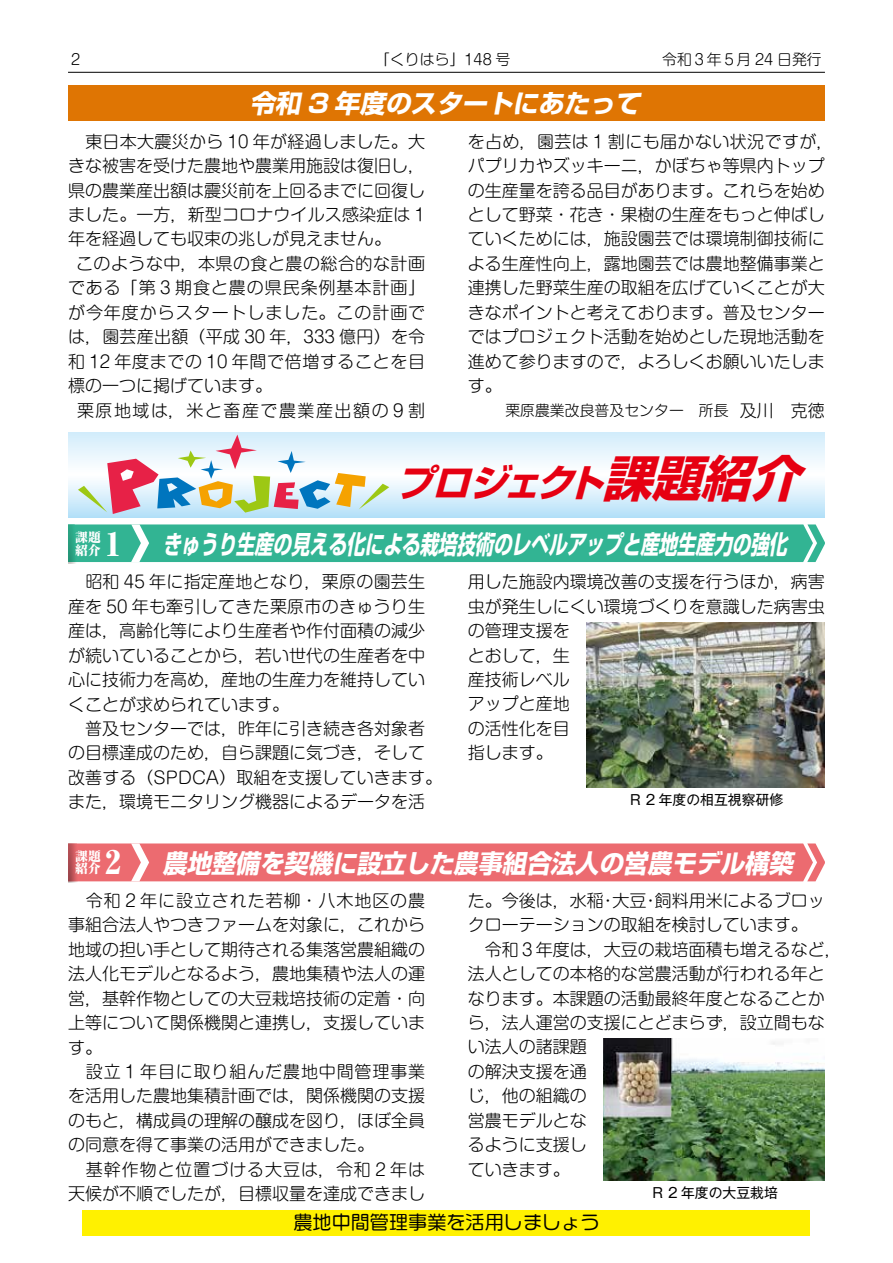
<style>
.page{position:relative;width:893px;height:1263px;background:#fff}
.page>*{position:absolute;margin:0;border:0;box-sizing:border-box;transform-origin:0 0}
.t1{font:italic 37.5px "Shin Go Pro Bold 90 msp RKSJ H";color:#e60012}
.t2{font:800 expanded 31.95px "Ryumin Pro";color:#fff}
.t3{font:italic 700 25.5px "Shin Go Pro";color:#fff;scale:.72 1}
.t4{font:italic 700 25.5px "Shin Go Pro";color:#fff;scale:.95 1}
.t5{font:italic 700 25.5px "Shin Go Pro";color:#fff}
.t6{font:19.2px "VD Logo Maru Medium P";color:#000}
.t7{font:300 16.95px/24.5px "Shin M Go Pro";color:#000}
.t8{font:300 16.95px "Shin M Go Pro";letter-spacing:.055em;color:#000}
.t9{font:300 16.95px "Shin M Go Pro";letter-spacing:.035em;color:#000}
.t10{font:300 16.95px "Shin M Go Pro";letter-spacing:.03em;color:#000}
.t11{font:300 16.95px "Shin M Go Pro";letter-spacing:.09em;color:#000}
.t12{font:300 14.85px "Shin M Go Pro";color:#000}
.t13{font:13.8px "Gothic MB101 Pro";color:#000}
.t14{font:800 expanded 12.75px/12.8px "Ryumin Pro";color:#fff}
.s1{font-size:16.95px}
.s2{font-size:49.2px}
</style>
<div class="page">
<hr style="left:68px;top:72px;width:757px;height:1px;background:#000">
<svg style="left:68px;top:524px;width:757px;height:40px;background:#42b99b"></svg>
<svg style="left:68px;top:843px;width:757px;height:39px;background:#ec7276"></svg>
<div style="left:68px;top:85px;width:757px;height:36px;background:#df7503"></div>
<div style="left:83px;top:1210px;width:727px;height:25px;background:#fff100"></div>
<svg style="left:68px;top:432px;width:757px;height:85px"></svg>
<svg style="left:78px;top:435px;width:311px;height:79px"></svg>
<img style="left:587px;top:623px;width:238px;height:165px">
<img style="left:604px;top:1038px;width:221px;height:142px">
<p class="t12" style="left:71px;top:48px;width:11px">2</p>
<p class="t12" style="left:375px;top:48px;width:137px">「くりはら」148 号</p>
<p class="t12" style="left:662px;top:48px;width:161px">令和３年５月 24 日発行</p>
<h3 class="t5" style="left:249px;top:83px;width:398px">令和 3 年度のスタートにあたって</h3>
<p class="t7" style="left:68px;top:127px;width:359px">　東日本大震災から 10 年が経過しました。大</p>
<p class="t7" style="left:68px;top:152px;width:359px">きな被害を受けた農地や農業用施設は復旧し，</p>
<p class="t7" style="left:68px;top:176px;width:359px">県の農業産出額は震災前を上回るまでに回復し</p>
<p class="t7" style="left:68px;top:200px;width:359px">ました。一方，新型コロナウイルス感染症は 1</p>
<p class="t7" style="left:68px;top:225px;width:325px">年を経過しても収束の兆しが見えません。</p>
<p class="t10" style="left:76px;top:250px;width:351px">このような中，本県の食と農の総合的な計画</p>
<p class="t8" style="left:68px;top:274px;width:359px">である「第 3 期食と農の県民条例基本計画」</p>
<p class="t8" style="left:68px;top:299px;width:359px">が今年度からスタートしました。この計画で</p>
<p class="t7" style="left:68px;top:323px;width:359px">は，園芸産出額（平成 30 年，333 億円）を令</p>
<p class="t9" style="left:68px;top:348px;width:359px">和 12 年度までの 10 年間で倍増することを目</p>
<p class="t7" style="left:68px;top:371px;width:206px">標の一つに掲げています。</p>
<p class="t11" style="left:77px;top:397px;width:350px">栗原地域は，米と畜産で農業産出額の 9 割</p>
<p class="t7" style="left:468px;top:127px;width:367px">を占め，園芸は 1 割にも届かない状況ですが，パプリカやズッキーニ，かぼちゃ等県内トップの生産量を誇る品目があります。これらを始めとして野菜・花き・果樹の生産をもっと伸ばしていくためには，施設園芸では環境制御技術による生産性向上，露地園芸では農地整備事業と連携した野菜生産の取組を広げていくことが大きなポイントと考えております。普及センターではプロジェクト活動を始めとした現地活動を進めて参りますので，よろしくお願いいたします。</p>
<p class="t12" style="left:505px;top:398px;width:321px">栗原農業改良普及センター　所長 <span class="s1">及川　克徳</span></p>
<p class="t14" style="left:75px;top:530px;width:27px">課題紹介</p>
<h2 class="t2" style="left:105px;top:518px;width:17px">1</h2>
<h1 class="t1" style="left:395px;top:453px;width:424px">プロジェクト<span class="s2">課題紹介</span></h1>
<h3 class="t3" style="left:162px;top:524px;width:878px">きゅうり生産の見える化による栽培技術のレベルアップと産地生産力の強化</h3>
<p class="t7" style="left:68px;top:568px;width:376px">　昭和 45 年に指定産地となり，栗原の園芸生産を 50 年も牽引してきた栗原市のきゅうり生産は，高齢化等により生産者や作付面積の減少が続いていることから，若い世代の生産者を中心に技術力を高め，産地の生産力を維持していくことが求められています。<br>　普及センターでは，昨年に引き続き各対象者の目標達成のため，自ら課題に気づき，そして改善する（SPDCA）取組を支援していきます。また，環境モニタリング機器によるデータを活</p>
<p class="t7" style="left:468px;top:568px;width:359px">用した施設内環境改善の支援を行うほか，病害虫が発生しにくい環境づくりを意識した病害虫の管理支援を<br>とおして，生<br>産技術レベル<br>アップと産地<br>の活性化を目<br>指します。</p>
<p class="t13" style="left:629px;top:788px;width:156px">Ｒ 2 年度の相互視察研修</p>
<p class="t14" style="left:75px;top:848px;width:27px">課題紹介</p>
<h2 class="t2" style="left:105px;top:837px;width:17px">2</h2>
<h3 class="t4" style="left:162px;top:843px;width:671px">農地整備を契機に設立した農事組合法人の営農モデル構築</h3>
<p class="t7" style="left:68px;top:886px;width:359px">　令和 2 年に設立された若柳・八木地区の農事組合法人やつきファームを対象に，これから地域の担い手として期待される集落営農組織の法人化モデルとなるよう，農地集積や法人の運営，基幹作物としての大豆栽培技術の定着・向上等について関係機関と連携し，支援しています。<br>　設立 1 年目に取り組んだ農地中間管理事業を活用した農地集積計画では，関係機関の支援のもと，構成員の理解の醸成を図り，ほぼ全員の同意を得て事業の活用ができました。<br>　基幹作物と位置づける大豆は，令和 2 年は天候が不順でしたが，目標収量を達成できまし</p>
<p class="t7" style="left:468px;top:886px;width:376px">た。今後は，水稲・大豆・飼料用米によるブロックローテーションの取組を検討しています。<br>　令和３年度は，大豆の栽培面積も増えるなど，法人としての本格的な営農活動が行われる年となります。本課題の活動最終年度となることから，法人運営の支援にとどまらず，設立間もない法人の諸課題<br>の解決支援を通<br>じ，他の組織の<br>営農モデルとな<br>るように支援し<br>ていきます。</p>
<p class="t13" style="left:651px;top:1181px;width:128px">Ｒ 2 年度の大豆栽培</p>
<p class="t6" style="left:293px;top:1213px;width:308px">農地中間管理事業を活用しましょう</p>
</div>
